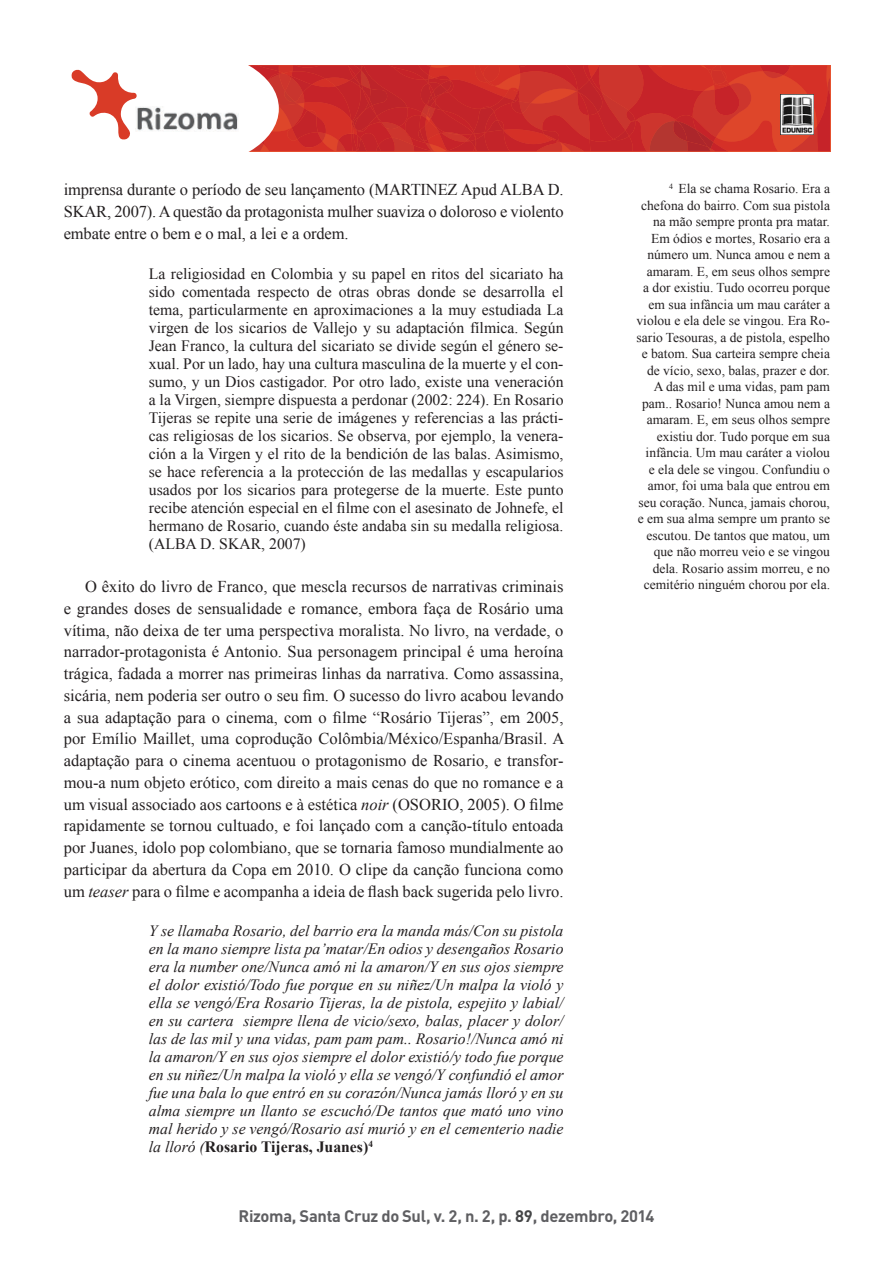
<style>
.page{position:relative;width:893px;height:1263px;background:#fff}
.page>*{position:absolute;margin:0;border:0;box-sizing:border-box;transform-origin:0 0}
.t1{font:16.5px/21.8px "Times New Roman";letter-spacing:-.005em;color:#231f20;text-align:justify}
.t2{font:700 16.5px "DIN Pro";letter-spacing:-.02em;color:#5f5f62}
.t3{font:15.75px/18px "Times New Roman";color:#231f20;text-align:justify}
.t4{font:italic 15.75px/18px "Times New Roman";color:#231f20;text-align:justify}
.t5{font:13.5px/16.5px "Times New Roman";color:#231f20;text-align:right}
.s1{font-style:italic}
.s2{font-weight:700;font-style:normal}
.s3{color:#454647}
</style>
<div class="page">
<svg style="left:248px;top:65px;width:582px;height:87px"></svg>
<div style="left:88px;top:52px;width:188px;height:113px;background:#fff;border-radius:50%"></div>
<div style="left:85px;top:49px;width:194px;height:119px;border:6px solid #fff;border-radius:50%"></div>
<img style="left:780px;top:95px;width:34px;height:40px">
<img style="left:137px;top:107px;width:101px;height:24px">
<svg style="left:71px;top:69px;width:66px;height:71px"></svg>
<p class="t1" style="left:64px;top:179px;width:501px">imprensa durante o período de seu lançamento (MARTINEZ Apud ALBA D.<br>SKAR, 2007). A questão da protagonista mulher suaviza o doloroso e violento embate entre o bem e o mal, a lei e a ordem.</p>
<p class="t3" style="left:149px;top:264px;width:416px">La religiosidad en Colombia y su papel en ritos del sicariato ha sido comentada respecto de otras obras donde se desarrolla el tema, particularmente en aproximaciones a la muy estudiada La virgen de los sicarios de Vallejo y su adaptación fílmica. Según Jean Franco, la cultura del sicariato se divide según el género se&shy;xual. Por un lado, hay una cultura masculina de la muerte y el con&shy;sumo, y un Dios castigador. Por otro lado, existe una veneración a la Virgen, siempre dispuesta a perdonar (2002: 224). En Rosario Tijeras se repite una serie de imágenes y referencias a las prácti&shy;cas religiosas de los sicarios. Se observa, por ejemplo, la venera&shy;ción a la Virgen y el rito de la bendición de las balas. Asimismo, se hace referencia a la protección de las medallas y escapularios usados por los sicarios para protegerse de la muerte. Este punto recibe atención especial en el filme con el asesinato de Johnefe, el hermano de Rosario, cuando éste andaba sin su medalla religiosa. (ALBA D. SKAR, 2007)</p>
<p class="t1" style="left:64px;top:575px;width:502px;text-indent:21px">O êxito do livro de Franco, que mescla recursos de narrativas criminais e grandes doses de sensualidade e romance, embora faça de Rosário uma vítima, não deixa de ter uma perspectiva moralista. No livro, na verdade, o narrador-protagonista é Antonio. Sua personagem principal é uma heroína trágica, fadada a morrer nas primeiras linhas da narrativa. Como assassina, sicária, nem poderia ser outro o seu fim. O sucesso do livro acabou levando a sua adaptação para o cinema, com o filme “Rosário Tijeras”, em 2005, por Emílio Maillet, uma coprodução Colômbia/México/Espanha/Brasil. A adaptação para o cinema acentuou o protagonismo de Rosario, e transfor&shy;mou-a num objeto erótico, com direito a mais cenas do que no romance e a um visual associado aos cartoons e à estética <span class="s1">noir</span> (OSORIO, 2005). O filme rapidamente se tornou cultuado, e foi lançado com a canção-título entoada por Juanes, idolo pop colombiano, que se tornaria famoso mundialmente ao participar da abertura da Copa em 2010. O clipe da canção funciona como um <span class="s1">teaser</span> para o filme e acompanha a ideia de flash back sugerida pelo livro.</p>
<p class="t4" style="left:149px;top:922px;width:416px">Y se llamaba Rosario, del barrio era la manda más/Con su pistola en la mano siempre lista pa’matar/En odios y desengaños Rosario era la number one/Nunca amó ni la amaron/Y en sus ojos siempre el dolor existió/Todo fue porque en su niñez/Un malpa la violó y ella se vengó/Era Rosario Tijeras, la de pistola, espejito y labial/ en su cartera siempre llena de vicio/sexo, balas, placer y dolor/ las de las mil y una vidas, pam pam pam.. Rosario!/Nunca amó ni la amaron/Y en sus ojos siempre el dolor existió/y todo fue porque en su niñez/Un malpa la violó y ella se vengó/Y confundió el amor fue una bala lo que entró en su corazón/Nunca jamás lloró y en su alma siempre un llanto se escuchó/De tantos que mató uno vino mal herido y se vengó/Rosario así murió y en el cementerio nadie la lloró (<span class="s2">Rosario Tijeras, Juanes)</span><sup>4</sup></p>
<p class="t5" style="left:637px;top:180px;width:195px"><sup>4</sup> Ela se chama Rosario. Era a chefona do bairro. Com sua pistola na mão sempre pronta pra matar.<br>Em ódios e mortes, Rosario era a número um. Nunca amou e nem a amaram. E, em seus olhos sempre<br>a dor existiu. Tudo ocorreu porque em sua infância um mau caráter a violou e ela dele se vingou. Era Ro&shy;sario Tesouras, a de pistola, espelho e batom. Sua carteira sempre cheia de vício, sexo, balas, prazer e dor.<br>A das mil e uma vidas, pam pam pam.. Rosario! Nunca amou nem a amaram. E, em seus olhos sempre existiu dor. Tudo porque em sua infância. Um mau caráter a violou e ela dele se vingou. Confundiu o amor, foi uma bala que entrou em seu coração. Nunca, jamais chorou, e em sua alma sempre um pranto se escutou. De tantos que matou, um que não morreu veio e se vingou dela. Rosario assim morreu, e no cemitério ninguém chorou por ela.</p>
<p class="t2" style="left:239px;top:1205px;width:417px">Rizoma, Santa Cruz do Sul, v. 2, n. 2, p. <span class="s3">89</span>, dezembro, 2014</p>
</div>
